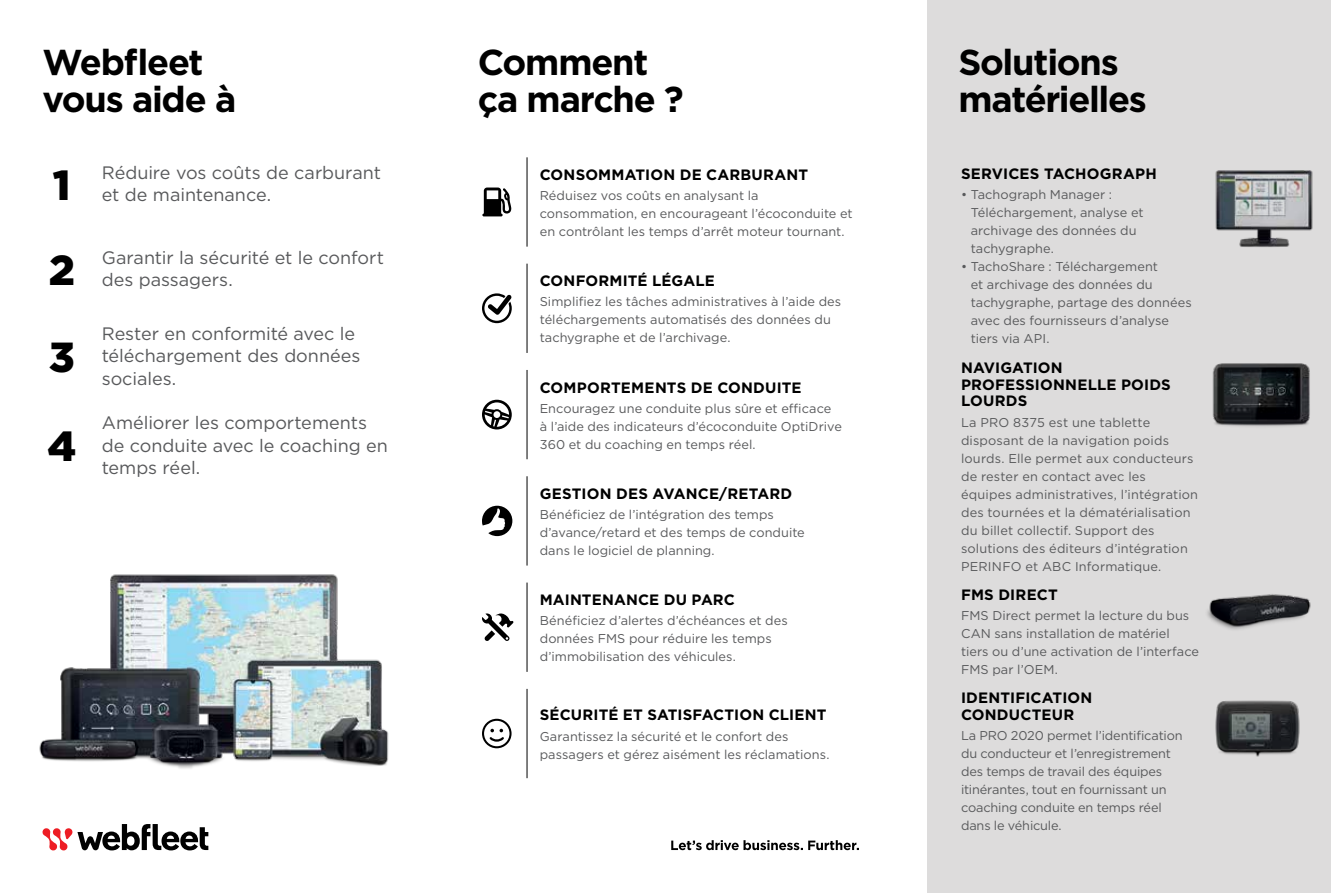
<style>
.page{position:relative;width:1331px;height:893px;background:#fff}
.page>*{position:absolute;margin:0;border:0;box-sizing:border-box;transform-origin:0 0}
.t1{font:900 42px "Gotham";color:#000}
.t2{font:700 36px/37.5px "Gotham";letter-spacing:-.035em;color:#000}
.t3{font:18px/22.5px "Gotham";letter-spacing:-.005em;color:#58595b}
.t4{font:700 15px/16.5px "Gotham";letter-spacing:.01em;color:#000}
.t5{font:12.75px/18px "Gotham";letter-spacing:.005em;color:#58595b}
</style>
<div class="page">
<div style="left:927px;top:0;width:404px;height:893px;background:#dddcdc"></div>
<img style="left:39px;top:574px;width:350px;height:195px">
<svg style="left:42px;top:824px;width:166px;height:27px"></svg>
<svg style="left:671px;top:840px;width:188px;height:10px"></svg>
<img style="left:1215px;top:170px;width:98px;height:77px">
<img style="left:1212px;top:363px;width:98px;height:64px">
<img style="left:1207px;top:594px;width:104px;height:36px">
<img style="left:1215px;top:700px;width:85px;height:57px">
<hr style="left:527px;top:264px;width:1px;height:89px;background:#000">
<hr style="left:527px;top:476px;width:1px;height:90px;background:#000">
<hr style="left:527px;top:157px;width:1px;height:90px;background:#000">
<hr style="left:527px;top:370px;width:1px;height:89px;background:#000">
<hr style="left:527px;top:583px;width:1px;height:89px;background:#000">
<hr style="left:527px;top:689px;width:1px;height:89px;background:#000">
<svg style="left:482px;top:188px;width:30px;height:28px"></svg>
<svg style="left:482px;top:293px;width:30px;height:30px"></svg>
<svg style="left:482px;top:400px;width:30px;height:29px"></svg>
<svg style="left:482px;top:506px;width:30px;height:30px"></svg>
<svg style="left:482px;top:613px;width:31px;height:28px"></svg>
<svg style="left:482px;top:719px;width:30px;height:29px"></svg>
<h2 class="t2" style="left:43px;top:43px;width:195px">Webfleet vous aide à</h2>
<h2 class="t2" style="left:478px;top:43px;width:208px">Comment ça marche ?</h2>
<h2 class="t2" style="left:958px;top:43px;width:190px">Solutions matérielles</h2>
<h1 class="t1" style="left:53px;top:156px;width:19px">1</h1>
<h3 class="t3" style="left:102px;top:161px;width:281px">Réduire vos coûts de carburant et de maintenance.</h3>
<h1 class="t1" style="left:49px;top:241px;width:28px">2</h1>
<h3 class="t3" style="left:102px;top:246px;width:284px">Garantir la sécurité et le confort des passagers.</h3>
<h1 class="t1" style="left:49px;top:328px;width:28px">3</h1>
<h1 class="t1" style="left:47px;top:417px;width:30px">4</h1>
<h3 class="t3" style="left:102px;top:322px;width:260px">Rester en conformité avec le téléchargement des données sociales.</h3>
<h3 class="t3" style="left:102px;top:411px;width:288px">Améliorer les comportements de conduite avec le coaching en temps réel.</h3>
<p class="t4" style="left:540px;top:166px;width:270px">CONSOMMATION DE CARBURANT</p>
<p class="t5" style="left:540px;top:186px;width:314px">Réduisez vos coûts en analysant la consommation, en encourageant l’écoconduite et en contrôlant les temps d’arrêt moteur tournant.</p>
<p class="t4" style="left:540px;top:273px;width:176px">CONFORMITÉ LÉGALE</p>
<p class="t5" style="left:540px;top:293px;width:303px">Simplifiez les tâches administratives à l’aide des téléchargements automatisés des données du tachygraphe et de l’archivage.</p>
<p class="t4" style="left:540px;top:379px;width:263px">COMPORTEMENTS DE CONDUITE</p>
<p class="t5" style="left:540px;top:399px;width:304px">Encouragez une conduite plus sûre et efficace à l’aide des indicateurs d’écoconduite OptiDrive<br>360 et du coaching en temps réel.</p>
<p class="t4" style="left:540px;top:485px;width:254px">GESTION DES AVANCE/RETARD</p>
<p class="t5" style="left:540px;top:505px;width:266px">Bénéficiez de l’intégration des temps d’avance/retard et des temps de conduite dans le logiciel de planning.</p>
<p class="t4" style="left:540px;top:591px;width:197px">MAINTENANCE DU PARC</p>
<p class="t5" style="left:540px;top:611px;width:250px">Bénéficiez d’alertes d’échéances et des données FMS pour réduire les temps d’immobilisation des véhicules.</p>
<p class="t4" style="left:540px;top:707px;width:288px">SÉCURITÉ ET SATISFACTION CLIENT</p>
<p class="t5" style="left:540px;top:727px;width:291px">Garantissez la sécurité et le confort des passagers et gérez aisément les réclamations.</p>
<p class="t4" style="left:961px;top:165px;width:197px">SERVICES TACHOGRAPH</p>
<p class="t5" style="left:971px;top:185px;width:175px;text-indent:-10px">• Tachograph Manager :<br>Téléchargement, analyse et archivage des données du tachygraphe.</p>
<p class="t5" style="left:971px;top:257px;width:222px;text-indent:-10px">• TachoShare : Téléchargement<br>et archivage des données du tachygraphe, partage des données avec des fournisseurs d’analyse tiers via API.</p>
<p class="t4" style="left:961px;top:360px;width:211px">NAVIGATION<br>PROFESSIONNELLE POIDS<br>LOURDS</p>
<p class="t5" style="left:961px;top:413px;width:239px">La PRO 8375 est une tablette disposant de la navigation poids lourds. Elle permet aux conducteurs de rester en contact avec les équipes administratives, l’intégration des tournées et la dématérialisation du billet collectif. Support des solutions des éditeurs d’intégration PERINFO et ABC Informatique.</p>
<p class="t4" style="left:961px;top:586px;width:98px">FMS DIRECT</p>
<p class="t5" style="left:961px;top:606px;width:240px">FMS Direct permet la lecture du bus<br>CAN sans installation de matériel tiers ou d’une activation de l’interface<br>FMS par l’OEM.</p>
<p class="t4" style="left:961px;top:689px;width:133px">IDENTIFICATION<br>CONDUCTEUR</p>
<p class="t5" style="left:961px;top:726px;width:223px">La PRO 2020 permet l’identification du conducteur et l’enregistrement des temps de travail des équipes itinérantes, tout en fournissant un coaching conduite en temps réel dans le véhicule.</p>
</div>
